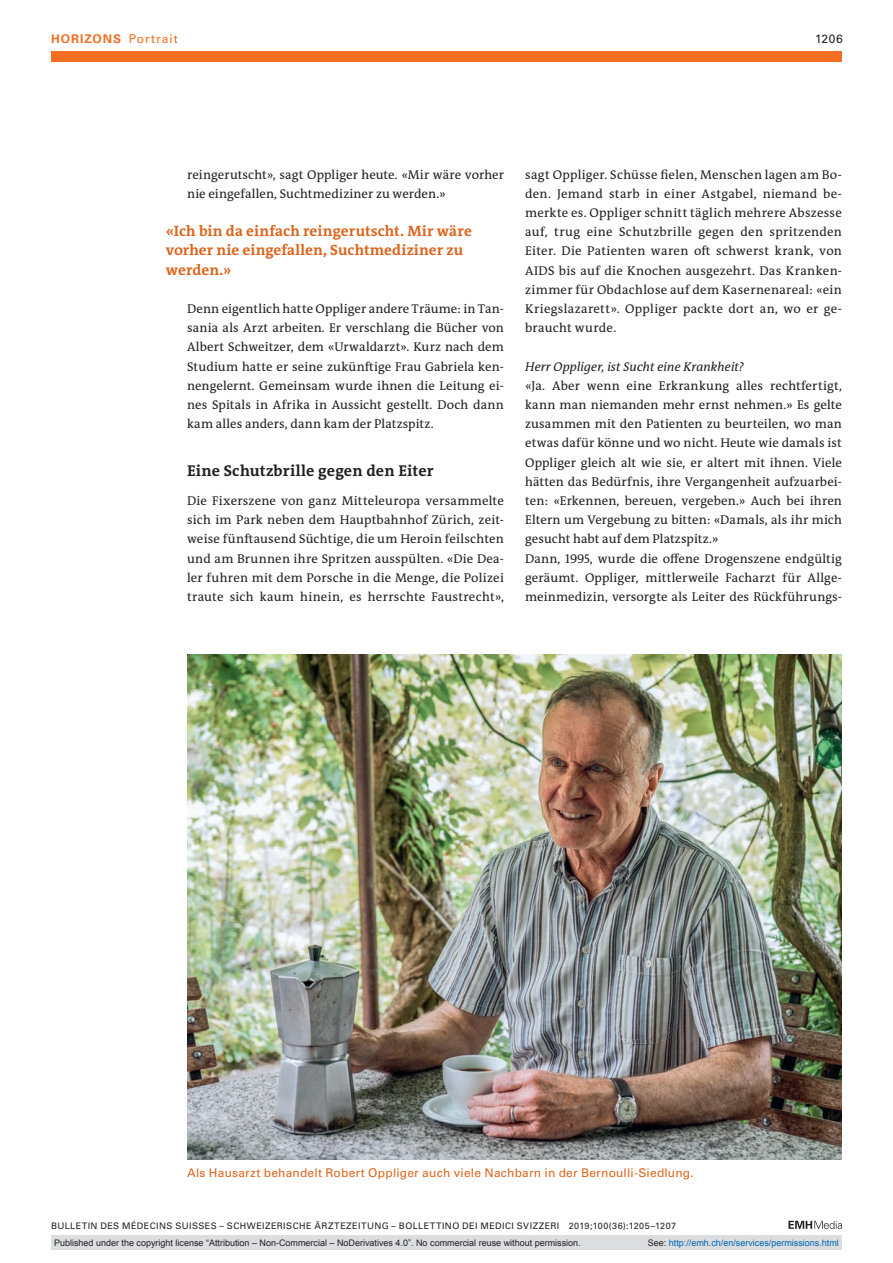
<style>
.page{position:relative;width:893px;height:1263px;background:#fff}
.page>*{position:absolute;margin:0;border:0;box-sizing:border-box;transform-origin:0 0}
.section-h1{font:700 15.75px "The Antiqua B W7";letter-spacing:.005em;color:#231f20}
.catchwords{font:700 15px/19.2px "The Antiqua B W7";letter-spacing:.01em;color:#dc641c}
.section-pn{font:12.75px/19.2px "The Antiqua B W5 Plain";letter-spacing:.01em;color:#231f20;text-align:justify}
.section-pn-2{font:italic 12.75px "The Antiqua B W5 Plain";letter-spacing:.005em;color:#231f20}
.fig-caption{font:12px "Univers LT Std";letter-spacing:.015em;color:#dc641c}
.ressort{font:700 12px "Univers LT Std";letter-spacing:.085em;color:#f36e21}
.ressort-2{font:12px "Univers LT Std";color:#231f20}
.t1{font:9px "Arial";color:#231f20}
.fusszeile{font:9px "Univers LT Std";letter-spacing:.05em;color:#231f20}
.t2{font:9px "Arial";color:#0066b3}
.s1{font-weight:400}
.s2{color:#231f20}
</style>
<div class="page">
<svg style="left:788px;top:1221px;width:54px;height:8px"></svg>
<img style="left:187px;top:655px;width:655px;height:504px">
<div style="left:51px;top:51px;width:791px;height:11px;background:#f36e21"></div>
<div style="left:51px;top:1235px;width:791px;height:15px;background:#dcdddf"></div>
<p class="ressort" style="left:51px;top:31px;width:128px">HORIZONS <span class="s1">Portrait</span></p>
<p class="ressort-2" style="left:815px;top:31px;width:29px">1206</p>
<p class="section-pn" style="left:187px;top:165px;width:318px">reingerutscht», sagt Oppliger heute. «Mir wäre vorher nie eingefallen, Suchtmediziner zu werden.»</p>
<p class="catchwords" style="left:166px;top:222px;width:308px">«Ich bin da einfach reingerutscht. Mir wäre vorher nie eingefallen, Suchtmediziner zu werden.»</p>
<p class="section-pn" style="left:187px;top:299px;width:318px">Denn eigentlich hatte Oppliger andere Träume: in Tan&shy;sania als Arzt arbeiten. Er verschlang die Bücher von Albert Schweitzer, dem «Urwaldarzt». Kurz nach dem Studium hatte er seine zukünftige Frau Gabriela ken&shy;nengelernt. Gemeinsam wurde ihnen die Leitung ei&shy;nes Spitals in Afrika in Aussicht gestellt. Doch dann kam alles anders, dann kam der Platzspitz.</p>
<p class="section-h1" style="left:187px;top:461px;width:248px">Eine Schutzbrille gegen den Eiter</p>
<p class="section-pn" style="left:187px;top:491px;width:318px">Die Fixerszene von ganz Mitteleuropa versammelte sich im Park neben dem Hauptbahnhof Zürich, zeit&shy;weise fünftausend Süchtige, die um Heroin feilschten und am Brunnen ihre Spritzen ausspülten. «Die Dea&shy;ler fuhren mit dem Porsche in die Menge, die Polizei traute sich kaum hinein, es herrschte Faustrecht»,</p>
<p class="section-pn" style="left:525px;top:165px;width:318px">sagt Oppliger. Schüsse fielen, Menschen lagen am Bo&shy;den. Jemand starb in einer Astgabel, niemand be&shy;merkte es. Oppliger schnitt täglich mehrere Abszesse auf, trug eine Schutzbrille gegen den spritzenden Eiter. Die Patienten waren oft schwerst krank, von AIDS bis auf die Knochen ausgezehrt. Das Kranken&shy;zimmer für Obdachlose auf dem Kasernenareal: «ein Kriegslazarett». Oppliger packte dort an, wo er ge&shy;braucht wurde.</p>
<p class="section-pn-2" style="left:525px;top:358px;width:220px">Herr Oppliger, ist Sucht eine Krankheit?</p>
<p class="section-pn" style="left:525px;top:376px;width:318px">«Ja. Aber wenn eine Erkrankung alles rechtfertigt, kann man niemanden mehr ernst nehmen.» Es gelte zusammen mit den Patienten zu beurteilen, wo man etwas dafür könne und wo nicht. Heute wie damals ist Oppliger gleich alt wie sie, er altert mit ihnen. Viele hätten das Bedürfnis, ihre Vergangenheit aufzuarbei&shy;ten: «Erkennen, bereuen, vergeben.» Auch bei ihren Eltern um Vergebung zu bitten: «Damals, als ihr mich gesucht habt auf dem Platzspitz.»</p>
<p class="section-pn" style="left:525px;top:549px;width:318px">Dann, 1995, wurde die offene Drogenszene endgültig geräumt. Oppliger, mittlerweile Facharzt für Allge&shy;meinmedizin, versorgte als Leiter des Rückführungs-</p>
<p class="fig-caption" style="left:187px;top:1165px;width:508px">Als Hausarzt behandelt Robert Oppliger auch viele Nachbarn in der Bernoulli-Siedlung.</p>
<p class="fusszeile" style="left:51px;top:1220px;width:627px">BULLETIN DES MÉDECINS SUISSES – SCHWEIZERISCHE ÄRZTEZEITUNG – BOLLETTINO DEI MEDICI SVIZZERI 2019;100(36):1205–1207</p>
<p class="t1" style="left:54px;top:1237px;width:528px">Published under the copyright license “Attribution – Non-Commercial – NoDerivatives 4.0”. No commercial reuse without permission.</p>
<p class="t2" style="left:648px;top:1237px;width:193px"><span class="s2">See:</span> http://emh.ch/en/services/permissions.html</p>
</div>
